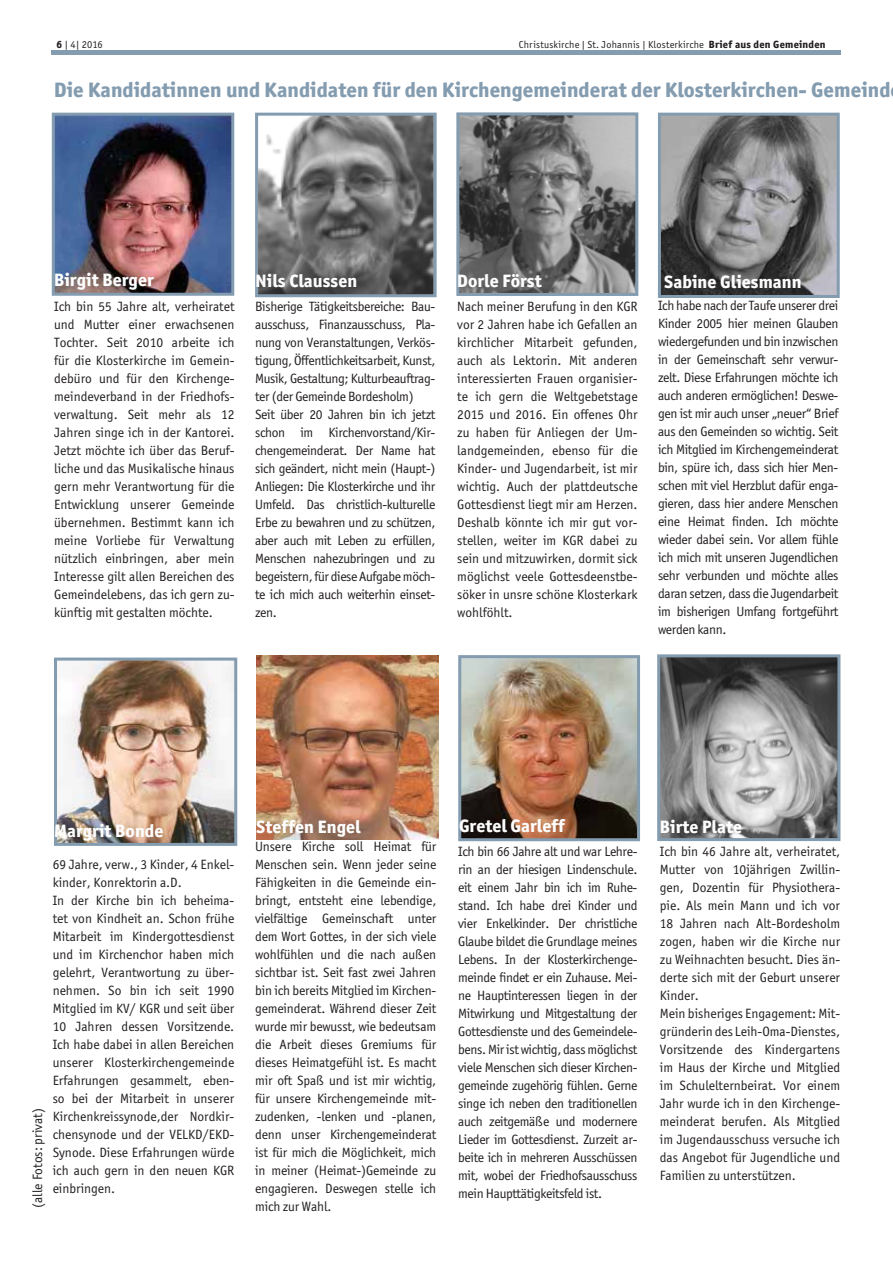
<style>
.page{position:relative;width:893px;height:1263px;background:#fff}
.page>*{position:absolute;margin:0;border:0;box-sizing:border-box;transform-origin:0 0}
.t1{font:800 21px "Officina San ITC";color:#849cb0}
.t2{font:800 18px "Officina San ITC";color:#fdfdfd}
.t3{font:13.5px/18px "Officina San ITC";color:#231f20;text-align:justify}
.t4{font:13.5px/18px "Officina San ITC";letter-spacing:-.025em;color:#231f20}
.t5{font:10.5px "Officina San ITC";color:#231f20}
.t6{font:10.2px "Officina San ITC";letter-spacing:.02em;color:#231f20}
.s1{font-weight:800}
.s2{font-weight:800;font-size:10.5px}
</style>
<div class="page">
<img style="left:662px;top:117px;width:174px;height:177px">
<div style="left:658px;top:113px;width:182px;height:185px;border:3px solid #849cb0"></div>
<img style="left:56px;top:117px;width:174px;height:175px">
<div style="left:52px;top:113px;width:182px;height:183px;border:3px solid #849cb0"></div>
<img style="left:256px;top:656px;width:182px;height:183px">
<img style="left:259px;top:117px;width:174px;height:176px">
<div style="left:255px;top:113px;width:182px;height:184px;border:3px solid #849cb0"></div>
<img style="left:462px;top:659px;width:174px;height:178px">
<div style="left:458px;top:655px;width:182px;height:186px;border:3px solid #849cb0"></div>
<img style="left:460px;top:116px;width:174px;height:176px">
<div style="left:456px;top:112px;width:182px;height:184px;border:3px solid #849cb0"></div>
<img style="left:661px;top:658px;width:175px;height:179px">
<div style="left:657px;top:654px;width:183px;height:187px;border:3px solid #849cb0"></div>
<img style="left:58px;top:661px;width:175px;height:181px">
<div style="left:54px;top:657px;width:183px;height:189px;border:3px solid #849cb0"></div>
<div style="left:51px;top:50px;width:789px;height:5px;background:#849cb0"></div>
<p class="t5" style="left:57px;top:39px;width:48px"><span class="s1">6</span> | 4| 2016</p>
<p class="t6" style="left:519px;top:39px;width:308px">Christuskirche | St. Johannis | Klosterkirche <span class="s2">Brief aus den Gemeinden</span></p>
<h1 class="t1" style="left:54px;top:76px;width:838px">Die Kandidatinnen und Kandidaten für den Kirchengemeinderat der Klosterkirchen- Gemeind</h1>
<h2 class="t2" style="left:54px;top:268px;width:101px">Birgit Berger</h2>
<h2 class="t2" style="left:256px;top:269px;width:103px">Nils Claussen</h2>
<p class="t3" style="left:54px;top:297px;width:182px">Ich bin 55 Jahre alt, verheiratet und Mutter einer erwachsenen Tochter. Seit 2010 arbeite ich für die Klosterkirche im Gemein&shy;debüro und für den Kirchenge&shy;meindeverband in der Friedhofs&shy;verwaltung. Seit mehr als 12<br>Jahren singe ich in der Kantorei.<br>Jetzt möchte ich über das Beruf&shy;liche und das Musikalische hinaus gern mehr Verantwortung für die Entwicklung unserer Gemeinde übernehmen. Bestimmt kann ich meine Vorliebe für Verwaltung nützlich einbringen, aber mein Interesse gilt allen Bereichen des Gemeindelebens, das ich gern zu&shy;künftig mit gestalten möchte.</p>
<p class="t4" style="left:255px;top:297px;width:182px">Bisherige Tätigkeitsbereiche: Bau&shy;ausschuss, Finanzausschuss, Pla&shy;nung von Veranstaltungen, Verkös&shy;tigung, Öffentlichkeitsarbeit, Kunst,<br>Musik, Gestaltung; Kulturbeauftrag&shy;ter (der Gemeinde Bordesholm)<br>Seit über 20 Jahren bin ich jetzt schon im Kirchenvorstand/Kir&shy;chengemeinderat. Der Name hat sich geändert, nicht mein (Haupt-)<br>Anliegen: Die Klosterkirche und ihr<br>Umfeld. Das christlich-kulturelle<br>Erbe zu bewahren und zu schützen, aber auch mit Leben zu erfüllen,<br>Menschen nahezubringen und zu begeistern, für diese Aufgabe möch&shy;te ich mich auch weiterhin einset&shy;zen.</p>
<h2 class="t2" style="left:457px;top:269px;width:86px">Dorle Först</h2>
<h2 class="t2" style="left:664px;top:270px;width:139px">Sabine Gliesmann</h2>
<p class="t3" style="left:457px;top:297px;width:182px">Nach meiner Berufung in den KGR vor 2 Jahren habe ich Gefallen an kirchlicher Mitarbeit gefunden, auch als Lektorin. Mit anderen interessierten Frauen organisier&shy;te ich gern die Weltgebetstage 2015 und 2016. Ein offenes Ohr zu haben für Anliegen der Um&shy;landgemeinden, ebenso für die Kinder- und Jugendarbeit, ist mir wichtig. Auch der plattdeutsche Gottesdienst liegt mir am Herzen.<br>Deshalb könnte ich mir gut vor&shy;stellen, weiter im KGR dabei zu sein und mitzuwirken, dormit sick möglichst veele Gottesdeenstbe&shy;söker in unsre schöne Klosterkark wohlföhlt.</p>
<p class="t3" style="left:658px;top:296px;width:182px">Ich habe nach der Taufe unserer drei Kinder 2005 hier meinen Glauben wiedergefunden und bin inzwischen in der Gemeinschaft sehr verwur&shy;zelt. Diese Erfahrungen möchte ich auch anderen ermöglichen! Deswe&shy;gen ist mir auch unser „neuer“ Brief aus den Gemeinden so wichtig. Seit ich Mitglied im Kirchengemeinderat bin, spüre ich, dass sich hier Men&shy;schen mit viel Herzblut dafür enga&shy;gieren, dass hier andere Menschen eine Heimat finden. Ich möchte wieder dabei sein. Vor allem fühle ich mich mit unseren Jugendlichen sehr verbunden und möchte alles daran setzen, dass die Jugendarbeit im bisherigen Umfang fortgeführt werden kann.</p>
<h2 class="t2" style="left:54px;top:819px;width:111px">Margrit Bonde</h2>
<p class="t3" style="left:53px;top:855px;width:183px;text-align:left">69 Jahre, verw., 3 Kinder, 4 Enkel&shy;kinder, Konrektorin a.D.<br>In der Kirche bin ich beheima&shy;tet von Kindheit an. Schon frühe<br>Mitarbeit im Kindergottesdienst und im Kirchenchor haben mich gelehrt, Verantwortung zu über&shy;nehmen. So bin ich seit 1990<br>Mitglied im KV/ KGR und seit über<br>10 Jahren dessen Vorsitzende.<br>Ich habe dabei in allen Bereichen unserer Klosterkirchengemeinde<br>Erfahrungen gesammelt, eben&shy;so bei der Mitarbeit in unserer<br>Kirchenkreissynode,der Nordkir&shy;chensynode und der VELKD/EKD-<br>Synode. Diese Erfahrungen würde ich auch gern in den neuen KGR einbringen.</p>
<p class="t3" style="left:29px;top:1208px;width:101px;rotate:-90deg">(alle Fotos: privat)</p>
<h2 class="t2" style="left:256px;top:815px;width:106px">Steffen Engel</h2>
<h2 class="t2" style="left:459px;top:814px;width:108px">Gretel Garleff</h2>
<p class="t3" style="left:255px;top:837px;width:183px">Unsere Kirche soll Heimat für Menschen sein. Wenn jeder seine Fähigkeiten in die Gemeinde ein&shy;bringt, entsteht eine lebendige, vielfältige Gemeinschaft unter dem Wort Gottes, in der sich viele wohlfühlen und die nach außen sichtbar ist. Seit fast zwei Jahren bin ich bereits Mitglied im Kirchen&shy;gemeinderat. Während dieser Zeit wurde mir bewusst, wie bedeutsam die Arbeit dieses Gremiums für dieses Heimatgefühl ist. Es macht mir oft Spaß und ist mir wichtig, für unsere Kirchengemeinde mit&shy;zudenken, -lenken und -planen, denn unser Kirchengemeinderat ist für mich die Möglichkeit, mich in meiner (Heimat-)Gemeinde zu engagieren. Deswegen stelle ich mich zur Wahl.</p>
<p class="t3" style="left:458px;top:842px;width:181px">Ich bin 66 Jahre alt und war Lehre&shy;rin an der hiesigen Lindenschule. eit einem Jahr bin ich im Ruhe&shy;stand. Ich habe drei Kinder und vier Enkelkinder. Der christliche Glaube bildet die Grundlage meines Lebens. In der Klosterkirchenge&shy;meinde findet er ein Zuhause. Mei&shy;ne Hauptinteressen liegen in der Mitwirkung und Mitgestaltung der Gottesdienste und des Gemeindele&shy;bens. Mir ist wichtig, dass möglichst viele Menschen sich dieser Kirchen&shy;gemeinde zugehörig fühlen. Gerne singe ich neben den traditionellen auch zeitgemäße und modernere Lieder im Gottesdienst. Zurzeit ar&shy;beite ich in mehreren Ausschüssen mit, wobei der Friedhofsausschuss mein Haupttätigkeitsfeld ist.</p>
<h2 class="t2" style="left:660px;top:815px;width:84px">Birte Plate</h2>
<p class="t3" style="left:660px;top:843px;width:182px;text-align:left">Ich bin 46 Jahre alt, verheiratet,<br>Mutter von 10jährigen Zwillin&shy;gen, Dozentin für Physiothera&shy;pie. Als mein Mann und ich vor<br>18 Jahren nach Alt-Bordesholm zogen, haben wir die Kirche nur zu Weihnachten besucht. Dies än&shy;derte sich mit der Geburt unserer<br>Kinder.<br>Mein bisheriges Engagement: Mit&shy;gründerin des Leih-Oma-Dienstes,<br>Vorsitzende des Kindergartens im Haus der Kirche und Mitglied im Schulelternbeirat. Vor einem<br>Jahr wurde ich in den Kirchenge&shy;meinderat berufen. Als Mitglied im Jugendausschuss versuche ich das Angebot für Jugendliche und<br>Familien zu unterstützen.</p>
</div>
